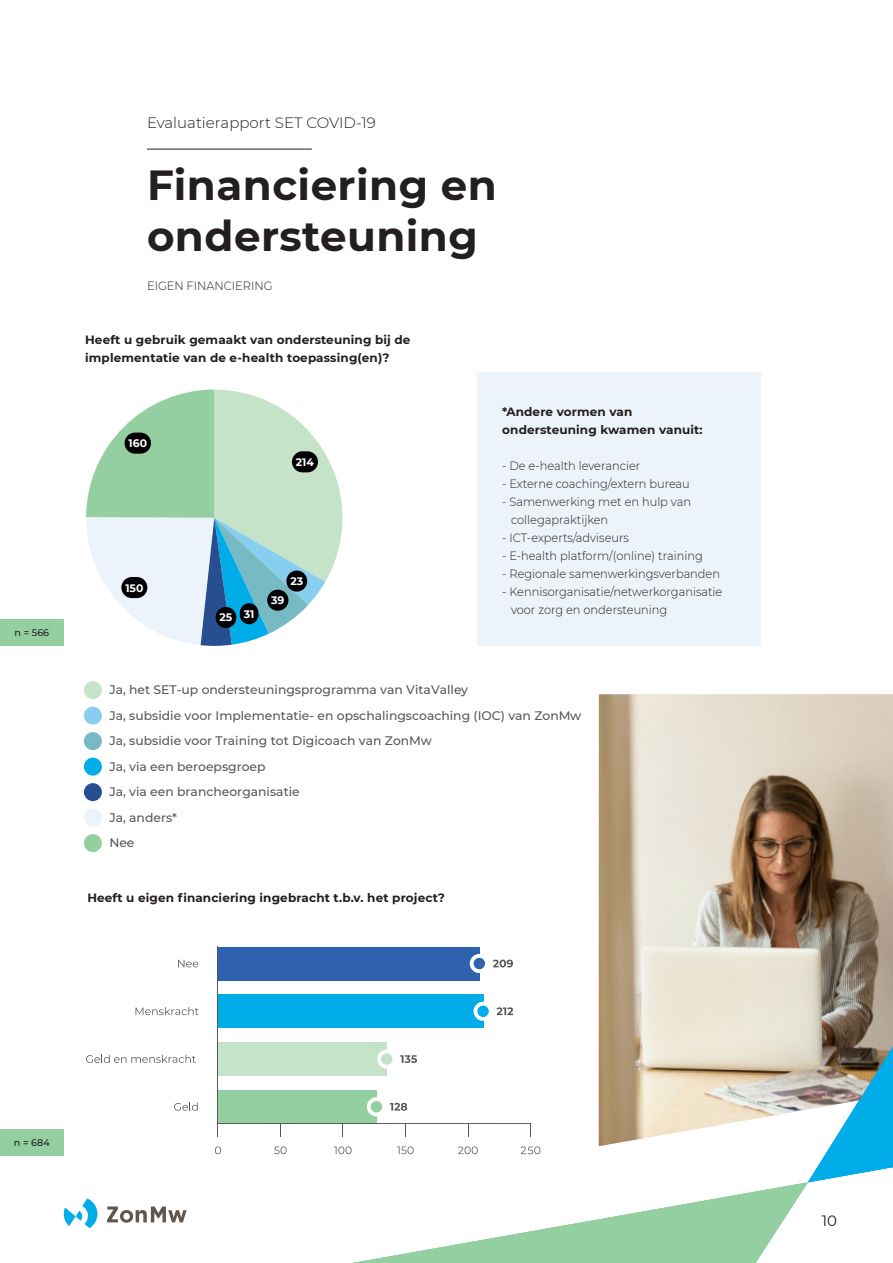
<style>
.page{position:relative;width:893px;height:1263px;background:#fff}
.page>*{position:absolute;margin:0;border:0;box-sizing:border-box;transform-origin:0 0}
.heading{font:700 42px/51px "Montserrat";letter-spacing:.01em;color:#231f20}
.bovenkopje_tussenkop{font:300 15px "Montserrat";color:#231f20}
.t1{font:15px "Montserrat";color:#231f20}
.t2{font:500 12.3px/25.5px "Montserrat";color:#57585a}
.tussenkop{font:300 12px/18px "Montserrat";color:#231f20;scale:.95 1}
.tussenkop-2{font:700 12px/18px "Montserrat";letter-spacing:.01em;color:#231f20}
.ondertitel{font:300 12px "Montserrat";color:#231f20;scale:.95 1}
.t3{font:700 10.8px "Montserrat";color:#fff}
.Paragraph_Style_1{font:500 9.6px "Montserrat";color:#231f20}
</style>
<div class="page">
<svg style="left:107px;top:1206px;width:80px;height:17px"></svg>
<svg style="left:64px;top:1198px;width:33px;height:30px"></svg>
<img style="left:599px;top:694px;width:294px;height:308px">
<div style="left:477px;top:372px;width:284px;height:274px;background:#edf3fa"></div>
<div style="left:0;top:619px;width:64px;height:27px;background:#93cfa0"></div>
<svg style="left:86px;top:390px;width:257px;height:256px"></svg>
<div style="left:292px;top:451px;width:26px;height:21px;background:#000002;border-radius:11px"></div>
<div style="left:286px;top:570px;width:21px;height:22px;background:#000002;border-radius:10px"></div>
<div style="left:267px;top:590px;width:21px;height:21px;background:#000002;border-radius:11px"></div>
<div style="left:240px;top:603px;width:18px;height:21px;background:#000002;border-radius:9px"></div>
<div style="left:216px;top:607px;width:20px;height:21px;background:#000002;border-radius:10px"></div>
<div style="left:121px;top:577px;width:26px;height:21px;background:#000002;border-radius:11px"></div>
<div style="left:125px;top:433px;width:26px;height:21px;background:#000002;border-radius:11px"></div>
<div style="left:84px;top:681px;width:18px;height:18px;background:#c4e3c8;border-radius:50%"></div>
<div style="left:84px;top:707px;width:18px;height:18px;background:#88ceef;border-radius:50%"></div>
<div style="left:84px;top:732px;width:18px;height:18px;background:#77bac4;border-radius:50%"></div>
<div style="left:84px;top:758px;width:18px;height:18px;background:#00ade8;border-radius:50%"></div>
<div style="left:84px;top:783px;width:18px;height:18px;background:#274e91;border-radius:50%"></div>
<div style="left:84px;top:809px;width:18px;height:18px;background:#edf3fa;border-radius:50%"></div>
<div style="left:84px;top:834px;width:18px;height:18px;background:#93cfa0;border-radius:50%"></div>
<div style="left:0;top:1128px;width:64px;height:27px;background:#93cfa0"></div>
<hr style="left:147px;top:149px;width:165px;height:1px;background:#231f20">
<div style="left:218px;top:947px;width:261px;height:33px;background:#2e62ae"></div>
<div style="left:218px;top:994px;width:265px;height:34px;background:#00ade8"></div>
<div style="left:218px;top:1042px;width:169px;height:34px;background:#c4e3c8"></div>
<div style="left:218px;top:1090px;width:159px;height:33px;background:#93cfa0"></div>
<hr style="left:217px;top:1123px;width:314px;height:1px;background:#57585a">
<svg style="left:217px;top:1124px;width:1px;height:13px"></svg>
<svg style="left:215px;top:1146px;width:6px;height:8px"></svg>
<hr style="left:217px;top:947px;width:1px;height:176px;background:#57585a">
<svg style="left:178px;top:960px;width:20px;height:7px"></svg>
<svg style="left:136px;top:1007px;width:63px;height:8px"></svg>
<svg style="left:86px;top:1055px;width:110px;height:8px"></svg>
<svg style="left:174px;top:1102px;width:24px;height:9px"></svg>
<svg style="left:470px;top:954px;width:43px;height:19px"></svg>
<svg style="left:274px;top:1002px;width:619px;height:261px"></svg>
<p class="Paragraph_Style_1" style="left:15px;top:626px;width:36px">n = 566</p>
<p class="bovenkopje_tussenkop" style="left:147px;top:113px;width:230px">Evaluatierapport SET COVID-19</p>
<p class="heading" style="left:147px;top:158px;width:351px">Financiering en ondersteuning</p>
<p class="ondertitel" style="left:147px;top:278px;width:134px">EIGEN FINANCIERING</p>
<p class="tussenkop-2" style="left:85px;top:330px;width:327px">Heeft u gebruik gemaakt van ondersteuning bij de implementatie van de e-health toepassing(en)?</p>
<p class="t3" style="left:129px;top:435px;width:20px">160</p>
<p class="t3" style="left:125px;top:580px;width:20px">150</p>
<p class="t3" style="left:296px;top:454px;width:20px">214</p>
<p class="t3" style="left:220px;top:610px;width:14px">25</p>
<p class="t3" style="left:244px;top:606px;width:12px">31</p>
<p class="t3" style="left:290px;top:573px;width:14px">23</p>
<p class="t3" style="left:271px;top:592px;width:15px">39</p>
<p class="tussenkop-2" style="left:502px;top:402px;width:202px">*Andere vormen van ondersteuning kwamen vanuit:</p>
<p class="tussenkop" style="left:502px;top:456px;width:147px">- De e-health leverancier</p>
<p class="tussenkop" style="left:502px;top:474px;width:199px">- Externe coaching/extern bureau</p>
<p class="tussenkop" style="left:511px;top:492px;width:191px;text-indent:-9px">- Samenwerking met en hulp van collegapraktijken</p>
<p class="tussenkop" style="left:502px;top:528px;width:135px">- ICT-experts/adviseurs</p>
<p class="tussenkop" style="left:502px;top:546px;width:213px">- E-health platform/(online) training</p>
<p class="tussenkop" style="left:502px;top:564px;width:231px">- Regionale samenwerkingsverbanden</p>
<p class="tussenkop" style="left:511px;top:582px;width:224px;text-indent:-9px">- Kennisorganisatie/netwerkorganisatie voor zorg en ondersteuning</p>
<p class="t2" style="left:109px;top:676px;width:473px">Ja, het SET-up ondersteuningsprogramma van VitaValley<br>Ja, subsidie voor Implementatie- en opschalingscoaching (IOC) van ZonMw Ja, subsidie voor Training tot Digicoach van ZonMw<br>Ja, via een beroepsgroep<br>Ja, via een brancheorganisatie<br>Ja, anders*<br>Nee</p>
<p class="tussenkop-2" style="left:87px;top:888px;width:359px">Heeft u eigen financiering ingebracht t.b.v. het project?</p>
<p class="Paragraph_Style_1" style="left:14px;top:1136px;width:37px">n = 684</p>
<p class="t1" style="left:822px;top:1210px;width:17px">10</p>
</div>
